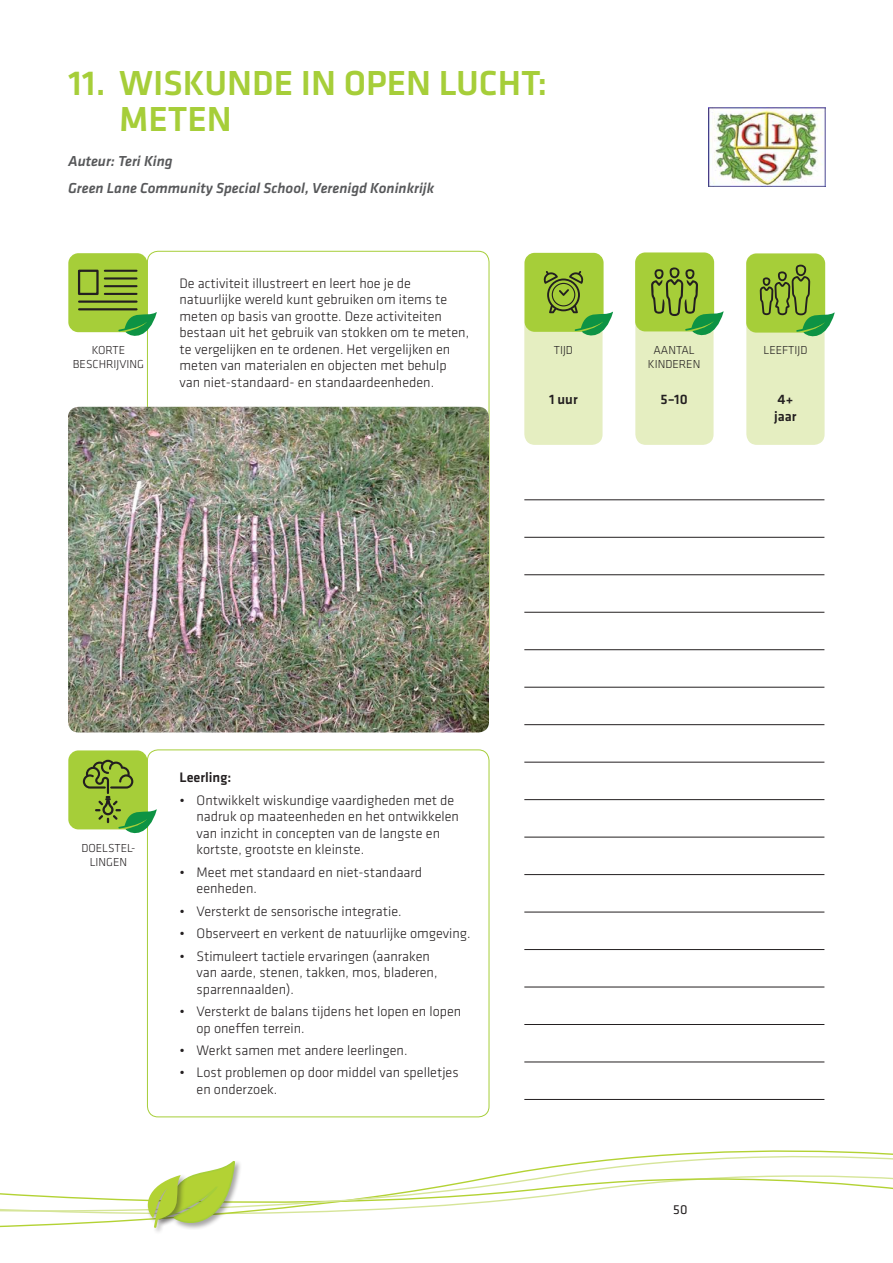
<style>
.page{position:relative;width:893px;height:1263px;background:#fff}
.page>*{position:absolute;margin:0;border:0;box-sizing:border-box;transform-origin:0 0}
.Naslovi{font:500 36px/36px "Klavika";color:#a6ce39}
.avtor_šola{font:italic 500 15px "Klavika";color:#57585a}
.avtor{font:italic 500 15px "Klavika";color:#57585a}
.body_tekst{font:300 14.25px/16.5px "Klavika";color:#231f20}
.body_tekst-2{font:500 14.25px/17.1px "Klavika";color:#231f20}
.body_tekst_alineje{font:500 14.25px "Klavika";color:#231f20}
.t1{font:13.5px "Klavika";color:#231f20}
.body_tekst-3{font:300 12px/14.4px "Klavika";color:#231f20;text-align:center}
</style>
<div class="page">
<svg style="left:0;top:1150px;width:893px;height:78px"></svg>
<div style="left:156px;top:1159px;width:87px;height:71px;background:#231f20;opacity:.4"></div>
<div style="left:146px;top:1174px;width:42px;height:61px;background:#231f20;opacity:.4"></div>
<svg style="left:144px;top:1161px;width:92px;height:67px"></svg>
<div style="left:147px;top:749px;width:342px;height:368px;border:1px solid #a6ce39;border-radius:11px"></div>
<div style="left:524px;top:253px;width:79px;height:192px;background:#e5eec1;border-radius:11px"></div>
<div style="left:635px;top:253px;width:79px;height:192px;background:#e5eec1;border-radius:11px"></div>
<div style="left:746px;top:253px;width:79px;height:192px;background:#e5eec1;border-radius:11px"></div>
<div style="left:635px;top:252px;width:79px;height:79px;background:#a6ce39;border-radius:10px"></div>
<svg style="left:651px;top:267px;width:73px;height:71px"></svg>
<div style="left:525px;top:253px;width:79px;height:79px;background:#a6ce39;border-radius:10px"></div>
<svg style="left:543px;top:271px;width:70px;height:67px"></svg>
<div style="left:746px;top:254px;width:79px;height:79px;background:#a6ce39;border-radius:10px"></div>
<svg style="left:760px;top:265px;width:75px;height:74px"></svg>
<div style="left:68px;top:253px;width:79px;height:79px;background:#a6ce39;border-radius:10px"></div>
<svg style="left:118px;top:308px;width:39px;height:31px"></svg>
<hr style="left:105px;top:293px;width:32px;height:2px;background:#231f20">
<hr style="left:79px;top:300px;width:58px;height:3px;background:#231f20">
<hr style="left:79px;top:308px;width:58px;height:2px;background:#231f20">
<hr style="left:105px;top:285px;width:32px;height:2px;background:#231f20">
<hr style="left:105px;top:277px;width:32px;height:2px;background:#231f20">
<hr style="left:105px;top:270px;width:32px;height:2px;background:#231f20">
<div style="left:78px;top:270px;width:21px;height:25px;border:2px solid #231f20"></div>
<div style="left:68px;top:750px;width:79px;height:79px;background:#a6ce39;border-radius:10px"></div>
<svg style="left:83px;top:760px;width:74px;height:76px"></svg>
<hr style="left:524px;top:649px;width:300px;height:1px;background:#231f20">
<hr style="left:524px;top:949px;width:300px;height:1px;background:#231f20">
<hr style="left:524px;top:499px;width:300px;height:1px;background:#231f20">
<hr style="left:524px;top:762px;width:300px;height:1px;background:#231f20">
<hr style="left:524px;top:724px;width:300px;height:1px;background:#231f20">
<hr style="left:524px;top:1024px;width:300px;height:1px;background:#231f20">
<hr style="left:524px;top:1061px;width:300px;height:1px;background:#231f20">
<hr style="left:524px;top:574px;width:300px;height:1px;background:#231f20">
<hr style="left:524px;top:874px;width:300px;height:1px;background:#231f20">
<hr style="left:524px;top:687px;width:300px;height:1px;background:#231f20">
<hr style="left:524px;top:987px;width:300px;height:1px;background:#231f20">
<hr style="left:524px;top:537px;width:300px;height:1px;background:#231f20">
<hr style="left:524px;top:837px;width:300px;height:1px;background:#231f20">
<hr style="left:524px;top:799px;width:300px;height:1px;background:#231f20">
<hr style="left:524px;top:1099px;width:300px;height:1px;background:#231f20">
<hr style="left:524px;top:612px;width:300px;height:1px;background:#231f20">
<hr style="left:524px;top:912px;width:300px;height:1px;background:#231f20">
<img style="left:68px;top:407px;width:421px;height:325px">
<img style="left:708px;top:107px;width:117px;height:79px">
<p class="Naslovi" style="left:119px;top:66px;width:430px;text-indent:-51px">11. WISKUNDE IN OPEN LUCHT:<br>METEN</p>
<p class="avtor" style="left:68px;top:153px;width:106px">Auteur: Teri King</p>
<p class="avtor_šola" style="left:68px;top:179px;width:368px">Green Lane Community Special School, Verenigd Koninkrijk</p>
<p class="body_tekst-3" style="left:73px;top:343px;width:72px">KORTE<br>BESCHRIJVING</p>
<p class="body_tekst" style="left:180px;top:275px;width:291px">De activiteit illustreert en leert hoe je de natuurlijke wereld kunt gebruiken om items te meten op basis van grootte. Deze activiteiten bestaan uit het gebruik van stokken om te meten, te vergelijken en te ordenen. Het vergelijken en meten van materialen en objecten met behulp van niet-standaard- en standaardeenheden.</p>
<p class="body_tekst-3" style="left:554px;top:343px;width:21px">TIJD</p>
<p class="body_tekst-2" style="left:549px;top:390px;width:30px">1 uur</p>
<p class="body_tekst-2" style="left:661px;top:390px;width:29px">5–10</p>
<p class="body_tekst-2" style="left:774px;top:390px;width:24px">4+ jaar</p>
<p class="body_tekst-3" style="left:648px;top:343px;width:54px">AANTAL<br>KINDEREN</p>
<p class="body_tekst-3" style="left:763px;top:343px;width:46px">LEEFTIJD</p>
<p class="body_tekst-3" style="left:81px;top:841px;width:54px">DOELSTEL-<br>LINGEN</p>
<p class="body_tekst_alineje" style="left:180px;top:770px;width:53px">Leerling:</p>
<p class="body_tekst" style="left:197px;top:792px;width:264px;text-indent:-17px">• Ontwikkelt wiskundige vaardigheden met de nadruk op maateenheden en het ontwikkelen van inzicht in concepten van de langste en kortste, grootste en kleinste.</p>
<p class="body_tekst" style="left:197px;top:864px;width:227px;text-indent:-17px">• Meet met standaard en niet-standaard eenheden.</p>
<p class="body_tekst" style="left:180px;top:903px;width:224px">• Versterkt de sensorische integratie.</p>
<p class="body_tekst" style="left:180px;top:925px;width:293px">• Observeert en verkent de natuurlijke omgeving.</p>
<p class="body_tekst" style="left:197px;top:948px;width:242px;text-indent:-17px">• Stimuleert tactiele ervaringen (aanraken van aarde, stenen, takken, mos, bladeren, sparrennaalden).</p>
<p class="body_tekst" style="left:197px;top:1003px;width:266px;text-indent:-17px">• Versterkt de balans tijdens het lopen en lopen op oneffen terrein.</p>
<p class="body_tekst" style="left:180px;top:1042px;width:229px">• Werkt samen met andere leerlingen.</p>
<p class="body_tekst" style="left:197px;top:1065px;width:263px;text-indent:-17px">• Lost problemen op door middel van spelletjes en onderzoek.</p>
<p class="t1" style="left:673px;top:1202px;width:16px">50</p>
</div>
